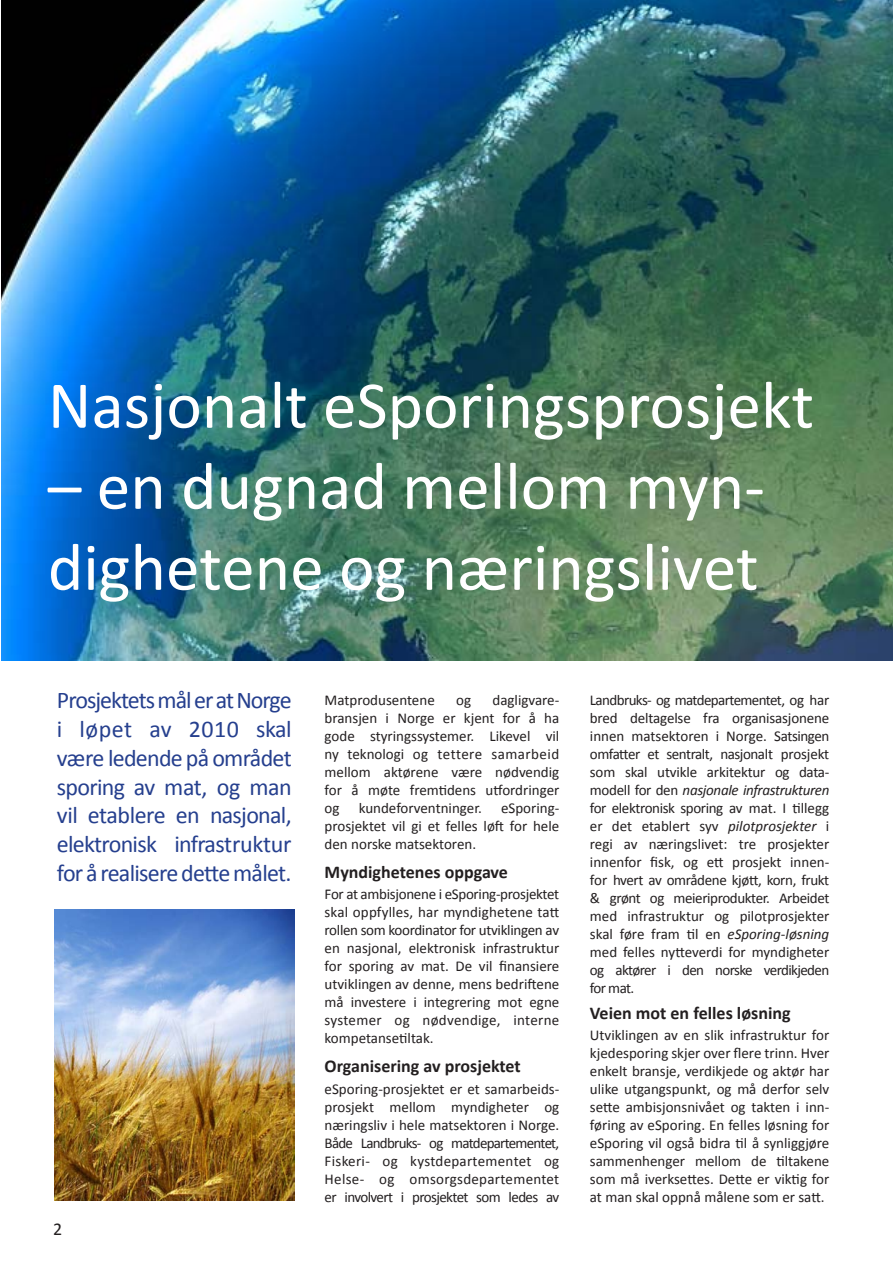
<style>
.page{position:relative;width:893px;height:1263px;background:#fff}
.page>*{position:absolute;margin:0;border:0;box-sizing:border-box;transform-origin:0 0}
.t1{font:67.5px/81px "Calibri";color:#fff}
.t2{font:24px/28.8px "Calibri";letter-spacing:-.03em;color:#253f8e;text-align:justify}
.t3{font:700 18px "Calibri";color:#231f20}
.t4{font:18px "Calibri";color:#231f20}
.t5{font:15px/18px "Calibri";color:#231f20;text-align:justify}
.s1{font-style:italic}
</style>
<div class="page">
<img style="left:1px;top:0;width:892px;height:660px">
<img style="left:55px;top:910px;width:239px;height:291px">
<h1 class="t1" style="left:48px;top:362px;width:768px">Nasjonalt eSporingsprosjekt</h1>
<h1 class="t1" style="left:48px;top:443px;width:718px">– en dugnad mellom myn&shy;dighetene og næringslivet</h1>
<h2 class="t2" style="left:57px;top:685px;width:236px">Prosjektets mål er at Norge i løpet av 2010 skal være ledende på området sporing av mat, og man vil etablere en nasjonal, elektronisk infrastruktur for å realisere dette målet.</h2>
<p class="t4" style="left:53px;top:1218px;width:11px">2</p>
<p class="t5" style="left:325px;top:690px;width:236px;text-indent:168px">dagligvare&shy;bransjen i Norge er kjent for å ha gode styringssystemer. Likevel vil ny teknologi og tettere samarbeid mellom aktørene være nødvendig for å møte fremtidens utfordringer og</p>
<p class="t5" style="left:325px;top:690px;width:112px">Matprodusentene</p>
<p class="t5" style="left:456px;top:690px;width:16px">og</p>
<p class="t5" style="left:359px;top:798px;width:125px">kundeforventninger.</p>
<p class="t5" style="left:325px;top:798px;width:236px;text-indent:176px">eSporing&shy;prosjektet vil gi et felles løft for hele den norske matsektoren.</p>
<p class="t3" style="left:325px;top:861px;width:185px">Myndighetenes oppgave</p>
<p class="t5" style="left:325px;top:884px;width:236px">For at ambisjonene i eSporing-prosjektet skal oppfylles, har myndighetene tatt rollen som koordinator for utviklingen av en nasjonal, elektronisk infrastruktur for sporing av mat. De vil finansiere utviklingen av denne, mens bedriftene må investere i integrering mot egne systemer og nødvendige, interne kompetansetiltak.</p>
<p class="t3" style="left:325px;top:1055px;width:198px">Organisering av prosjektet</p>
<p class="t5" style="left:325px;top:1080px;width:236px">eSporing-prosjektet er et samarbeids&shy;prosjekt mellom myndigheter og næringsliv i hele matsektoren i Norge.<br>Både Landbruks- og matdepartementet, Fiskeri- og kystdepartementet og Helse- og omsorgsdepartementet er involvert i prosjektet som ledes av</p>
<p class="t5" style="left:590px;top:690px;width:241px">Landbruks- og matdepartementet, og har bred deltagelse fra organisasjonene innen matsektoren i Norge. Satsingen omfatter et sentralt, nasjonalt prosjekt som skal utvikle arkitektur og data&shy;modell for den <span class="s1">nasjonale infrastrukturen </span>for elektronisk sporing av mat. I tillegg er det etablert syv <span class="s1">pilot--prosjekter</span> i regi av næringslivet: tre prosjekter innenfor fisk, og ett prosjekt innen&shy;for hvert av områdene kjøtt, korn, frukt &amp; grønt og meieriprodukter. Arbeidet med infrastruktur og pilotprosjekter skal føre fram til en <span class="s1">eSporing-løsning </span>med felles nytteverdi for myndigheter og aktører i den norske verdikjeden for mat.</p>
<p class="t3" style="left:590px;top:1002px;width:202px">Veien mot en felles løsning</p>
<p class="t5" style="left:590px;top:1025px;width:241px;text-align:left">Utviklingen av en slik infrastruktur for kjedesporing skjer over flere trinn. Hver enkelt bransje, verdikjede og aktør har ulike utgangspunkt, og må derfor selv sette ambisjonsnivået og takten i inn-- føring av eSporing. En felles løsning for eSporing vil også bidra til å synliggjøre sammenhenger mellom de tiltakene som må iverksettes. Dette er viktig for at man skal oppnå målene som er satt.</p>
</div>
